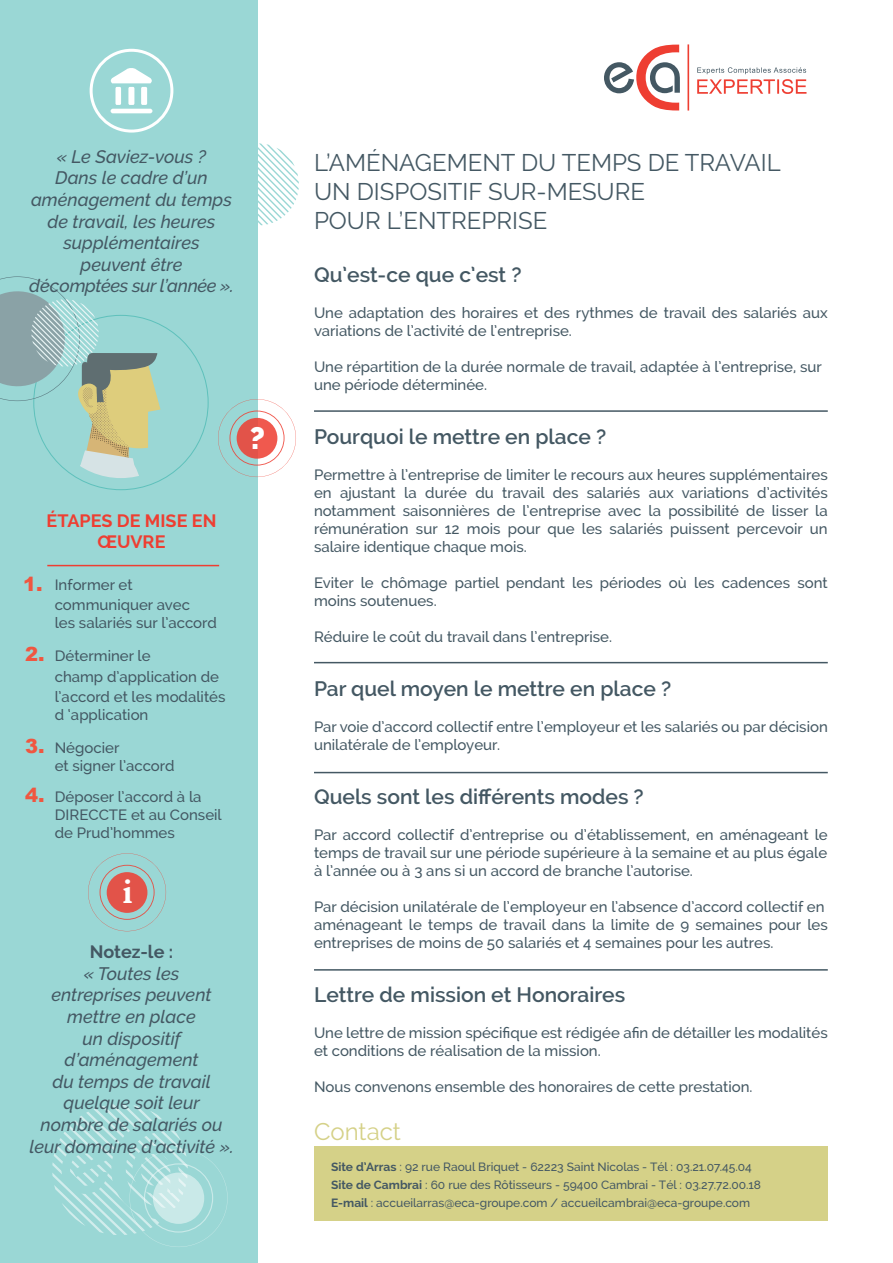
<style>
.page{position:relative;width:893px;height:1263px;background:#fff}
.page>*{position:absolute;margin:0;border:0;box-sizing:border-box;transform-origin:0 0}
.t1{font:700 33px "Aldine 721 BT";color:#fff}
.t2{font:900 30.75px "Raleway";color:#fff}
.t3{font:24px/28.8px "Raleway";color:#445863}
.t4{font:24px "Raleway";color:#d5d188}
.t5{font:600 21px "Raleway";color:#445863}
.t6{font:900 19.5px "Arial";color:#f05640}
.t7{font:italic 500 18px/21.6px "Raleway";color:#445863;text-align:center}
.t8{font:700 18px/21.6px "Raleway";color:#ee3e32;text-align:center}
.t9{font:700 18px "Raleway";color:#445863}
.t10{font:500 15px/18px "Raleway";color:#445863}
.t11{font:500 12px/18px "Raleway";color:#445863}
.s1{font-weight:700}
</style>
<div class="page">
<div style="left:0;top:0;width:257px;height:1263px;background:#9ad7d5"></div>
<svg style="left:52px;top:1104px;width:176px;height:143px"></svg>
<svg style="left:153px;top:1172px;width:51px;height:52px;background:#cbe9e8"></svg>
<svg style="left:257px;top:143px;width:42px;height:82px"></svg>
<svg style="left:88px;top:853px;width:78px;height:78px"></svg>
<div style="left:107px;top:872px;width:40px;height:41px;background:#e25349;border-radius:50%"></div>
<svg style="left:0;top:276px;width:296px;height:248px"></svg>
<svg style="left:604px;top:45px;width:76px;height:65px"></svg>
<svg style="left:697px;top:67px;width:109px;height:27px"></svg>
<hr style="left:687px;top:44px;width:2px;height:67px;background:#ee3e32">
<div style="left:90px;top:49px;width:83px;height:84px;border:3px solid #fff;border-radius:50%"></div>
<svg style="left:110px;top:68px;width:42px;height:15px"></svg>
<div style="left:115px;top:87px;width:6px;height:18px;background:#fff"></div>
<div style="left:141px;top:87px;width:6px;height:18px;background:#fff;border-radius:2px"></div>
<div style="left:128px;top:87px;width:6px;height:18px;background:#fff;border-radius:2px"></div>
<hr style="left:111px;top:109px;width:41px;height:4px;background:#fff;border-radius:2px">
<hr style="left:314px;top:410px;width:514px;height:2px;background:#445863">
<hr style="left:314px;top:662px;width:514px;height:1px;background:#445863">
<hr style="left:314px;top:772px;width:514px;height:1px;background:#445863">
<hr style="left:314px;top:969px;width:514px;height:2px;background:#445863">
<div style="left:314px;top:1146px;width:514px;height:74px;background:#d5d188"></div>
<hr style="left:47px;top:565px;width:172px;height:1px;background:#ee3e32">
<p class="t7" style="left:29px;top:146px;width:206px">« Le Saviez-vous ?<br>Dans le cadre d’un aménagement du temps de travail, les heures supplémentaires peuvent être décomptées sur l’année ».</p>
<h2 class="t2" style="left:250px;top:420px;width:17px">?</h2>
<p class="t8" style="left:47px;top:509px;width:171px">ÉTAPES DE MISE EN<br>ŒUVRE</p>
<p class="t10" style="left:55px;top:574px;width:137px;line-height:20.2px">Informer et communiquer avec</p>
<p class="t10" style="left:55px;top:614px;width:164px">les salariés sur l’accord</p>
<p class="t10" style="left:55px;top:646px;width:172px;line-height:20.2px">Déterminer le<br>champ d’application de l’accord et les modalités</p>
<p class="t10" style="left:55px;top:705px;width:95px">d ‘application</p>
<p class="t10" style="left:55px;top:738px;width:121px">Négocier<br>et signer l’accord</p>
<p class="t10" style="left:55px;top:787px;width:169px">Déposer l’accord à la<br>DIRECCTE et au Conseil de Prud’hommes</p>
<h3 class="t6" style="left:23px;top:569px;width:21px">1.</h3>
<h3 class="t6" style="left:25px;top:640px;width:21px">2.</h3>
<h3 class="t6" style="left:25px;top:732px;width:21px">3.</h3>
<h3 class="t6" style="left:25px;top:781px;width:21px">4.</h3>
<h1 class="t1" style="left:122px;top:872px;width:12px">i</h1>
<p class="t9" style="left:90px;top:941px;width:85px">Notez-le :</p>
<p class="t7" style="left:29px;top:962px;width:206px">« Toutes les<br>entreprises peuvent mettre en place<br>un dispositif d’aménagement<br>du temps de travail quelque soit leur<br>nombre de salariés ou leur domaine d’activité ».</p>
<h3 class="t3" style="left:314px;top:148px;width:468px">L’AMÉNAGEMENT DU TEMPS DE TRAVAIL<br>UN DISPOSITIF SUR-MESURE<br>POUR L’ENTREPRISE</h3>
<h3 class="t5" style="left:314px;top:263px;width:209px">Qu’est-ce que c’est ?</h3>
<p class="t10" style="left:314px;top:304px;width:515px">Une adaptation des horaires et des rythmes de travail des salariés aux variations de l’activité de l’entreprise.</p>
<p class="t10" style="left:314px;top:358px;width:509px">Une répartition de la durée normale de travail, adaptée à l’entreprise, sur une période déterminée.</p>
<h3 class="t5" style="left:314px;top:425px;width:294px">Pourquoi le mettre en place ?</h3>
<p class="t10" style="left:314px;top:466px;width:515px;text-align:justify">Permettre à l’entreprise de limiter le recours aux heures supplémentaires en ajustant la durée du travail des salariés aux variations d’activités notamment saisonnières de l’entreprise avec la possibilité de lisser la rémunération sur 12 mois pour que les salariés puissent percevoir un salaire identique chaque mois.</p>
<p class="t10" style="left:314px;top:574px;width:515px">Eviter le chômage partiel pendant les périodes où les cadences sont moins soutenues.</p>
<p class="t10" style="left:314px;top:628px;width:300px">Réduire le coût du travail dans l’entreprise.</p>
<h3 class="t5" style="left:314px;top:677px;width:359px">Par quel moyen le mettre en place ?</h3>
<p class="t10" style="left:314px;top:718px;width:515px">Par voie d’accord collectif entre l’employeur et les salariés ou par décision unilatérale de l’employeur.</p>
<h3 class="t5" style="left:314px;top:785px;width:331px">Quels sont les différents modes ?</h3>
<p class="t10" style="left:314px;top:826px;width:515px;text-align:justify">Par accord collectif d’entreprise ou d’établissement, en aménageant le temps de travail sur une période supérieure à la semaine et au plus égale à l’année ou à 3 ans si un accord de branche l’autorise.</p>
<p class="t10" style="left:314px;top:898px;width:515px">Par décision unilatérale de l’employeur en l’absence d’accord collectif en aménageant le temps de travail dans la limite de 9 semaines pour les entreprises de moins de 50 salariés et 4 semaines pour les autres.</p>
<h3 class="t5" style="left:314px;top:983px;width:313px">Lettre de mission et Honoraires</h3>
<p class="t10" style="left:314px;top:1024px;width:515px">Une lettre de mission spécifique est rédigée afin de détailler les modalités et conditions de réalisation de la mission.</p>
<p class="t10" style="left:314px;top:1078px;width:440px">Nous convenons ensemble des honoraires de cette prestation.</p>
<h3 class="t4" style="left:314px;top:1118px;width:88px">Contact</h3>
<p class="t11" style="left:331px;top:1158px;width:432px"><span class="s1">Site d’Arras</span> : 92 rue Raoul Briquet - 62223 Saint Nicolas - Tél : 03.21.07.45.04<br><span class="s1">Site de Cambrai</span> : 60 rue des Rôtisseurs - 59400 Cambrai - Tél : 03.27.72.00.18<br><span class="s1">E-mail</span> : accueilarras@eca-groupe.com / accueilcambrai@eca-groupe.com</p>
</div>
